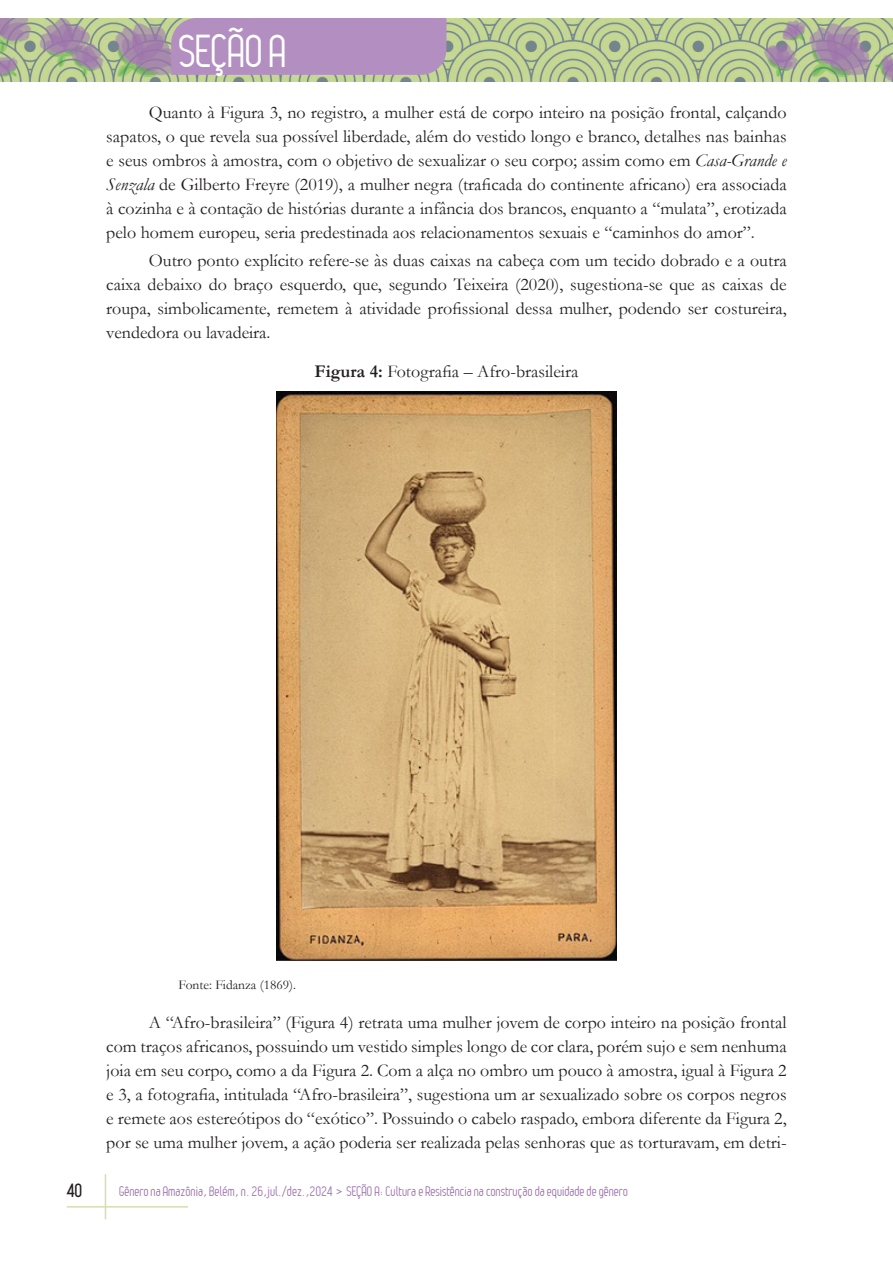
<style>
.page{position:relative;width:893px;height:1263px;background:#fff}
.page>*{position:absolute;margin:0;border:0;box-sizing:border-box;transform-origin:0 0}
.t1{font:45px "Leger";letter-spacing:-.01em;color:#fff}
.Texto{font:18px/24px "Garamond";color:#231f20;text-align:justify}
.Título_1-imgs{font:18px "Garamond";color:#231f20}
.t2{font:700 18px "Leger";color:#231f20}
.t3{font:13.5px "Leger";color:#9f73af}
.Fonte{font:13.5px "Garamond";color:#231f20}
.s1{font-style:italic}
.s2{font-weight:700}
</style>
<div class="page">
<hr style="left:105px;top:1174px;width:1px;height:45px;background:#d2e0ac">
<hr style="left:67px;top:1206px;width:121px;height:1px;background:#d2e0ac">
<img style="left:0;top:18px;width:893px;height:64px">
<div style="left:171px;top:18px;width:275px;height:57px;background:#b28fc0"></div>
<img style="left:276px;top:391px;width:341px;height:570px">
<h1 class="t1" style="left:179px;top:26px;width:110px">SEÇÃO A</h1>
<p class="Texto" style="left:106px;top:100px;width:682px;text-indent:43px">Quanto à Figura 3, no registro, a mulher está de corpo inteiro na posição frontal, calçando sapatos, o que revela sua possível liberdade, além do vestido longo e branco, detalhes nas bainhas e seus ombros à amostra, com o objetivo de sexualizar o seu corpo; assim como em <span class="s1">Casa-Grande e Senzala</span> de Gilberto Freyre (2019), a mulher negra (traficada do continente africano) era associada à cozinha e à contação de histórias durante a infância dos brancos, enquanto a “mulata”, erotizada pelo homem europeu, seria predestinada aos relacionamentos sexuais e “caminhos do amor”.</p>
<p class="Texto" style="left:106px;top:248px;width:682px;text-indent:43px">Outro ponto explícito refere-se às duas caixas na cabeça com um tecido dobrado e a outra caixa debaixo do braço esquerdo, que, segundo Teixeira (2020), sugestiona-se que as caixas de roupa, simbolicamente, remetem à atividade profissional dessa mulher, podendo ser costureira, vendedora ou lavadeira.</p>
<p class="Título_1-imgs" style="left:315px;top:359px;width:265px"><span class="s2">Figura 4:</span> Fotografia – Afro-brasileira</p>
<p class="Fonte" style="left:179px;top:976px;width:119px">Fonte: Fidanza (1869).</p>
<p class="Texto" style="left:106px;top:1010px;width:682px;text-indent:43px">A “Afro-brasileira” (Figura 4) retrata uma mulher jovem de corpo inteiro na posição frontal com traços africanos, possuindo um vestido simples longo de cor clara, porém sujo e sem nenhuma joia em seu corpo, como a da Figura 2. Com a alça no ombro um pouco à amostra, igual à Figura 2 e 3, a fotografia, intitulada “Afro-brasileira”, sugestiona um ar sexualizado sobre os corpos negros e remete aos estereótipos do “exótico”. Possuindo o cabelo raspado, embora diferente da Figura 2, por se uma mulher jovem, a ação poderia ser realizada pelas senhoras que as torturavam, em detri-</p>
<p class="t2" style="left:67px;top:1180px;width:17px">40</p>
<p class="t3" style="left:119px;top:1183px;width:510px">Gênero na Amazônia, Belém, n. 26,jul./dez.,2024 &gt; SEÇÃO A: Cultura e Resistência na construção da equidade de gênero</p>
</div>
